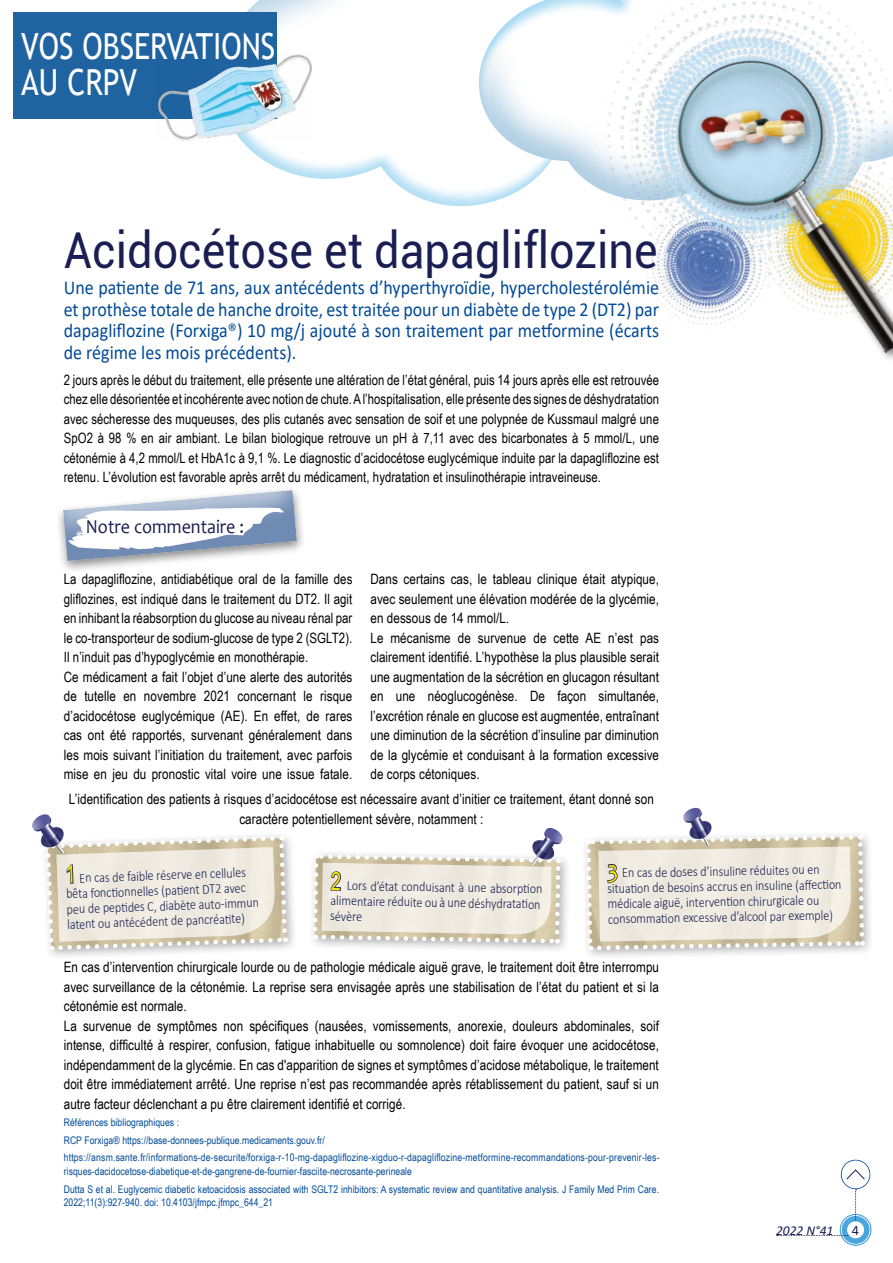
<style>
.page{position:relative;width:893px;height:1263px;background:#fff}
.page>*{position:absolute;margin:0;border:0;box-sizing:border-box;transform-origin:0 0}
.t1{font:49.5px "Roboto";color:#1a1e52;scale:.91 1}
.t2{font:36px/36px "Trebuchet MS";color:#fff;scale:.83 1}
.t3{font:19.8px/21.6px "Calibri";color:#004a98;text-align:justify;scale:.91 1}
.t4{font:19.8px "Candara";color:#1a1e52;scale:.91 1}
.t5{font:14.25px/19.5px "Arial Narrow";letter-spacing:.005em;color:#000}
.t6{font:14.25px "Calibri";color:#1a1e52}
.t7{font:300 14.1px/15.3px "Calibri";color:#1a1e52;scale:.86 1}
.t8{font:300 13.95px/15.3px "Calibri";color:#1a1e52;scale:.86 1}
.t9{font:italic 13.5px "Calibri";color:#1a1e52}
.t10{font:10.5px/17.7px "Arial Narrow";letter-spacing:.005em;color:#004a98}
.s1{font-family:"Arial Narrow";font-weight:400;font-size:24.75px;color:#fe0}
.s2{font-family:"Candara";font-weight:400;font-size:24.75px;color:#fe0}
</style>
<div class="page">
<div style="left:826px;top:1204px;width:56px;height:42px;background:#fff;opacity:.75"></div>
<div style="left:867px;top:1239px;width:15px;height:7px;background:#fff"></div>
<svg style="left:855px;top:1190px;width:2px;height:31px"></svg>
<svg style="left:846px;top:1169px;width:19px;height:11px"></svg>
<svg style="left:777px;top:1235px;width:72px;height:1px"></svg>
<div style="left:847px;top:1221px;width:17px;height:17px;background:#fff;border-radius:50%"></div>
<svg style="left:180px;top:0;width:262px;height:205px"></svg>
<div style="left:13px;top:13px;width:263px;height:106px;background:#1f63a1"></div>
<img style="left:158px;top:53px;width:157px;height:89px">
<div style="left:55px;top:486px;width:252px;height:88px;background:#000;opacity:.46"></div>
<svg style="left:55px;top:486px;width:252px;height:77px"></svg>
<svg style="left:450px;top:0;width:113px;height:206px"></svg>
<img style="left:563px;top:0;width:277px;height:196px">
<img style="left:616px;top:22px;width:277px;height:334px">
<div style="left:694px;top:103px;width:124px;height:63px;background:#000;opacity:.35"></div>
<img style="left:685px;top:94px;width:138px;height:69px">
<div style="left:40px;top:830px;width:259px;height:131px;background:#000;opacity:.35"></div>
<div style="left:581px;top:829px;width:294px;height:132px;background:#000;opacity:.35"></div>
<svg style="left:32px;top:814px;width:257px;height:138px"></svg>
<svg style="left:584px;top:808px;width:282px;height:144px"></svg>
<div style="left:307px;top:849px;width:265px;height:106px;background:#000;opacity:.35"></div>
<svg style="left:310px;top:828px;width:254px;height:118px"></svg>
<h2 class="t2" style="left:21px;top:28px;width:307px">VOS OBSERVATIONS<br>AU CRPV</h2>
<h1 class="t1" style="left:64px;top:215px;width:654px">Acidocétose et dapagliflozine</h1>
<p class="t3" style="left:64px;top:276px;width:656px">Une patiente de 71 ans, aux antécédents d’hyperthyroïdie, hypercholestérolémie et prothèse totale de hanche droite, est traitée pour un diabète de type 2 (DT2) par dapagliflozine (Forxiga®) 10 mg/j ajouté à son traitement par metformine (écarts de régime les mois précédents).</p>
<p class="t5" style="left:64px;top:369px;width:597px;text-align:justify">2 jours après le début du traitement, elle présente une altération de l’état général, puis 14 jours après elle est retrouvée chez elle désorientée et incohérente avec notion de chute. A l’hospitalisation, elle présente des signes de déshydratation avec sécheresse des muqueuses, des plis cutanés avec sensation de soif et une polypnée de Kussmaul malgré une SpO2 à 98 % en air ambiant. Le bilan biologique retrouve un pH à 7,11 avec des bicarbonates à 5 mmol/L, une cétonémie à 4,2 mmol/L et HbA1c à 9,1 %. Le diagnostic d’acidocétose euglycémique induite par la dapagliflozine est retenu. L’évolution est favorable après arrêt du médicament, hydratation et insulinothérapie intraveineuse.</p>
<h3 class="t4" style="left:86px;top:514px;width:175px">Notre commentaire :</h3>
<p class="t5" style="left:64px;top:569px;width:290px">La dapagliflozine, antidiabétique oral de la famille des gliflozines, est indiqué dans le traitement du DT2. Il agit en inhibant la réabsorption du glucose au niveau rénal par le co-transporteur de sodium-glucose de type 2 (SGLT2).<br>Il n’induit pas d’hypoglycémie en monothérapie.<br>Ce médicament a fait l’objet d’une alerte des autorités de tutelle en novembre 2021 concernant le risque d’acidocétose euglycémique (AE). En effet, de rares cas ont été rapportés, survenant généralement dans les mois suivant l’initiation du traitement, avec parfois mise en jeu du pronostic vital voire une issue fatale.</p>
<p class="t5" style="left:370px;top:569px;width:290px">Dans certains cas, le tableau clinique était atypique, avec seulement une élévation modérée de la glycémie, en dessous de 14 mmol/L.<br>Le mécanisme de survenue de cette AE n’est pas clairement identifié. L’hypothèse la plus plausible serait une augmentation de la sécrétion en glucagon résultant en une néoglucogénèse. De façon simultanée, l’excrétion rénale en glucose est augmentée, entraînant une diminution de la sécrétion d’insuline par diminution de la glycémie et conduisant à la formation excessive de corps cétoniques.</p>
<p class="t5" style="left:69px;top:789px;width:586px;text-align:center">L’identification des patients à risques d’acidocétose est nécessaire avant d’initier ce traitement, étant donné son caractère potentiellement sévère, notamment :</p>
<p class="t8" style="left:65px;top:871px;width:225px;rotate:-2deg"><span class="s1">1</span> En cas de faible réserve en cellules bêta foncti onnelles (pati ent DT2 avec peu de pepti des C, diabète auto-immun latent ou antécédent de pancréati te)</p>
<p class="t7" style="left:607px;top:865px;width:274px;rotate:-1deg"><span class="s2">3</span> En cas de doses d’insuline réduites ou en situati on de besoins accrus en insuline (aff ecti on médicale aiguë, interventi on chirurgicale ou consommati on excessive d’alcool par exemple)</p>
<p class="t7" style="left:331px;top:877px;width:247px;text-align:justify;rotate:1deg"><span class="s1">2</span> Lors d’état conduisant à une absorpti on alimentaire réduite ou à une déshydratati on sévère</p>
<p class="t5" style="left:64px;top:957px;width:597px">En cas d’intervention chirurgicale lourde ou de pathologie médicale aiguë grave, le traitement doit être interrompu avec surveillance de la cétonémie. La reprise sera envisagée après une stabilisation de l’état du patient et si la cétonémie est normale.<br>La survenue de symptômes non spécifiques (nausées, vomissements, anorexie, douleurs abdominales, soif intense, difficulté à respirer, confusion, fatigue inhabituelle ou somnolence) doit faire évoquer une acidocétose, indépendamment de la glycémie. En cas d'apparition de signes et symptômes d’acidose métabolique, le traitement doit être immédiatement arrêté. Une reprise n’est pas recommandée après rétablissement du patient, sauf si un autre facteur déclenchant a pu être clairement identifié et corrigé.</p>
<p class="t10" style="left:64px;top:1113px;width:597px">Références bibliographiques :<br>RCP Forxiga® https://base-donnees-publique.medicaments.gouv.fr/ https://ansm.sante.fr/informations-de-securite/forxiga-r-10-mg-dapagliflozine-xigduo-r-dapagliflozine-metformine-recommandations-pour-prevenir-les-</p>
<p class="t10" style="left:64px;top:1162px;width:597px">risques-dacidocetose-diabetique-et-de-gangrene-de-fournier-fasciite-necrosante-perineale<br>Dutta S et al. Euglycemic diabetic ketoacidosis associated with SGLT2 inhibitors: A systematic review and quantitative analysis. J Family Med Prim Care.</p>
<p class="t10" style="left:64px;top:1193px;width:211px">2022;11(3):927-940. doi: 10.4103/jfmpc.jfmpc_644_21</p>
<p class="t9" style="left:776px;top:1221px;width:59px">2022 N°41</p>
<p class="t6" style="left:852px;top:1220px;width:9px">4</p>
</div>
